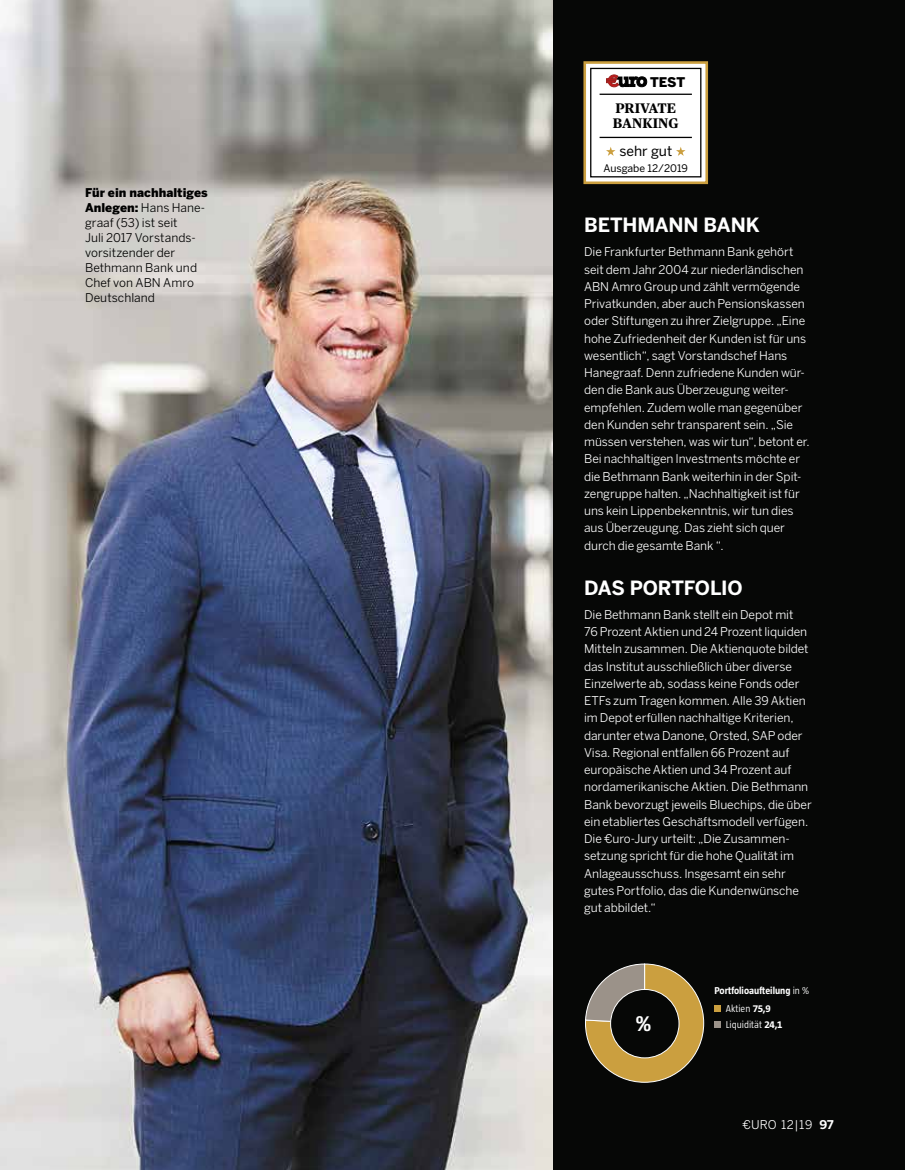
<style>
.page{position:relative;width:906px;height:1170px;background:#fff}
.page>*{position:absolute;margin:0;border:0;box-sizing:border-box;transform-origin:0 0}
.t1{font:700 21.75px "Taz LT7";color:#fff}
.t2{font:700 19.5px "Benton Sans";letter-spacing:-.01em;color:#fff}
.t3{font:700 13.8px/15.6px "Publico Text";color:#000}
.t4{font:13.8px "Benton Sans";color:#000}
.t5{font:900 13.35px "Benton Sans";color:#000}
.t6{font:12px/17.2px "Benton Sans";letter-spacing:-.005em;color:#fff}
.t7{font:12px/15px "Benton Sans";letter-spacing:.005em;color:#000}
.t8{font:10.35px "Benton Sans";color:#000}
.t9{font:300 10.2px/15.6px "Taz LT4";color:#fff}
.t10{font:700 10.2px "Taz";color:#fff}
.s1{font-weight:900}
.s2{font-family:"Taz LT4";font-weight:300}
.s3{font-family:"Taz LT7";font-weight:700}
.s4{font-weight:700}
</style>
<div class="page">
<img style="left:0;top:1px;width:554px;height:1168px">
<div style="left:554px;top:1px;width:350px;height:1168px;background:#060706"></div>
<svg style="left:587px;top:65px;width:117px;height:115px"></svg>
<div style="left:583px;top:61px;width:125px;height:123px;border:3px solid #cb9f3f"></div>
<div style="left:591px;top:68px;width:110px;height:109px;background:#fff"></div>
<div style="left:590px;top:68px;width:111px;height:109px;border:1px solid #000"></div>
<svg style="left:676px;top:147px;width:9px;height:9px"></svg>
<svg style="left:606px;top:147px;width:9px;height:9px"></svg>
<hr style="left:599px;top:94px;width:93px;height:1px;background:#000">
<hr style="left:599px;top:137px;width:93px;height:1px;background:#000">
<svg style="left:606px;top:75px;width:41px;height:12px"></svg>
<div style="left:585px;top:963px;width:118px;height:119px;background:#cb9f3f;border-radius:59px"></div>
<svg style="left:585px;top:963px;width:60px;height:60px"></svg>
<div style="left:610px;top:989px;width:69px;height:68px;background:#060706;border-radius:50%"></div>
<div style="left:610px;top:988px;width:69px;height:70px;border:1px solid #fff;border-radius:50%"></div>
<svg style="left:714px;top:1005px;width:6px;height:6px"></svg>
<svg style="left:714px;top:1021px;width:6px;height:6px"></svg>
<p class="t7" style="left:85px;top:185px;width:124px"><span class="s1">Für ein nachhaltiges<br>Anlegen:</span> Hans Hane&shy;graaf (53) ist seit<br>Juli 2017 Vorstands&shy;vorsitzender der<br>Bethmann Bank und<br>Chef von ABN Amro<br>Deutschland</p>
<p class="t5" style="left:650px;top:74px;width:37px">TEST</p>
<p class="t3" style="left:613px;top:99px;width:67px">PRIVATE<br>BANKING</p>
<p class="t4" style="left:619px;top:143px;width:54px">sehr gut</p>
<p class="t8" style="left:603px;top:162px;width:86px">Ausgabe 12/2019</p>
<h2 class="t2" style="left:584px;top:214px;width:177px">BETHMANN BANK</h2>
<p class="t6" style="left:584px;top:243px;width:227px">Die Frankfurter Bethmann Bank gehört seit dem Jahr 2004 zur niederländischen ABN Amro Group und zählt vermögende Privatkunden, aber auch Pensionskassen oder Stiftungen zu ihrer Zielgruppe. „Eine hohe Zufriedenheit der Kunden ist für uns wesentlich“, sagt Vorstandschef Hans Hanegraaf. Denn zufriedene Kunden wür&shy;den die Bank aus Überzeugung weiter&shy;empfehlen. Zudem wolle man gegenüber den Kunden sehr transparent sein. „Sie müssen verstehen, was wir tun“, betont er.<br>Bei nachhaltigen Investments möchte er die Bethmann Bank weiterhin in der Spit&shy;zengruppe halten. „Nachhaltigkeit ist für uns kein Lippenbekenntnis, wir tun dies aus Überzeugung. Das zieht sich quer durch die gesamte Bank “.</p>
<h2 class="t2" style="left:584px;top:576px;width:160px">DAS PORTFOLIO</h2>
<p class="t6" style="left:584px;top:606px;width:229px">Die Bethmann Bank stellt ein Depot mit<br>76 Prozent Aktien und 24 Prozent liquiden Mitteln zusammen. Die Aktienquote bildet das Institut ausschließlich über diverse Einzelwerte ab, sodass keine Fonds oder ETFs zum Tragen kommen. Alle 39 Aktien im Depot erfüllen nachhaltige Kriterien, darunter etwa Danone, Orsted, SAP oder Visa. Regional entfallen 66 Prozent auf europäische Aktien und 34 Prozent auf nordamerikanische Aktien. Die Bethmann Bank bevorzugt jeweils Bluechips, die über ein etabliertes Geschäftsmodell verfügen.<br>Die €uro-Jury urteilt: „Die Zusammen&shy;setzung spricht für die hohe Qualität im Anlageausschuss. Insgesamt ein sehr gutes Portfolio, das die Kundenwünsche gut abbildet.“</p>
<p class="t10" style="left:714px;top:984px;width:96px">Portfolioaufteilung <span class="s2">in %</span></p>
<h1 class="t1" style="left:636px;top:1012px;width:17px">%</h1>
<p class="t9" style="left:726px;top:1000px;width:58px">Aktien <span class="s3">75,9<br></span>Liquidität <span class="s3">24,1</span></p>
<p class="t6" style="left:742px;top:1115px;width:93px">€URO 12|19 <span class="s4">97</span></p>
</div>
